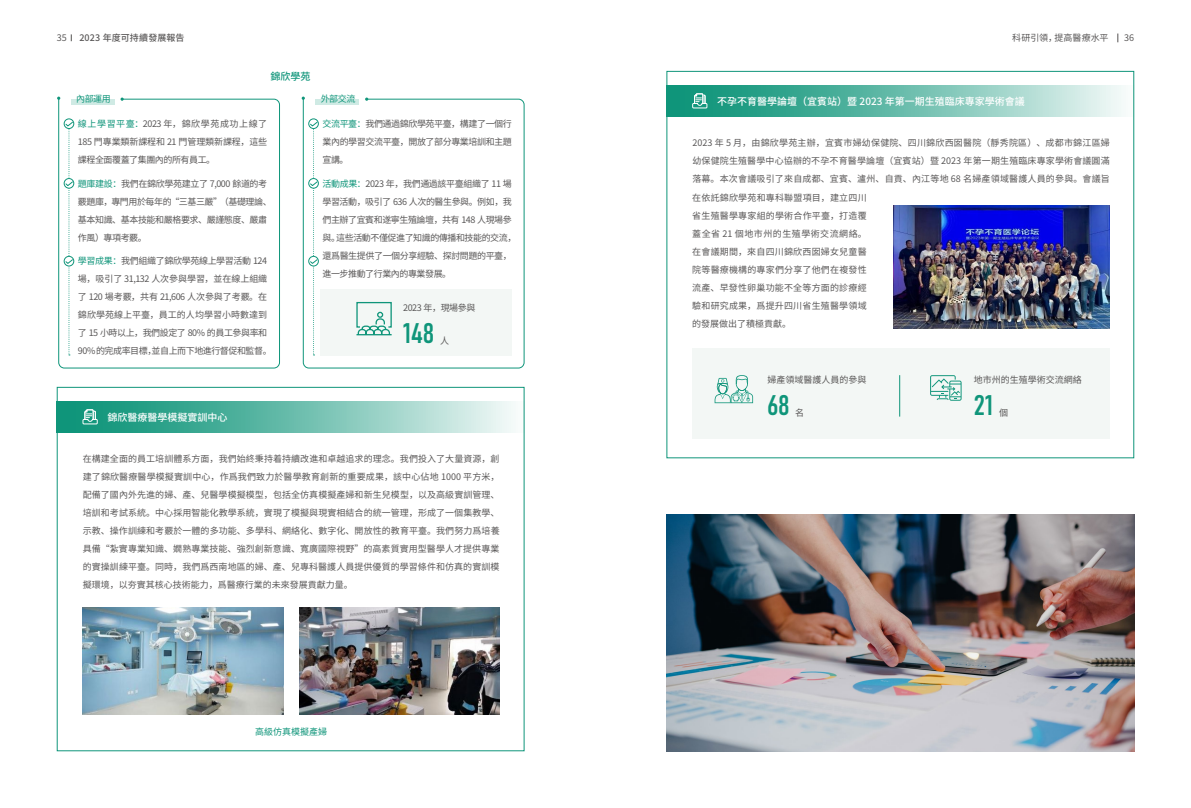
<style>
.page{position:relative;width:1191px;height:808px;background:#fff}
.page>*{position:absolute;margin:0;border:0;box-sizing:border-box;transform-origin:0 0}
.t1{font:28px "Bahnschrift";color:#0f957a}
.t2{font:500 10px "Source Han Sans CN";color:#fff}
.t3{font:500 10px "Source Han Sans CN";color:#0f957a}
.t4{font:9px/18px "Source Han Sans CN";color:#595757;text-align:justify}
.t5{font:9px/18.1px "Source Han Sans CN";letter-spacing:.02em;color:#595757}
.t6{font:9px/18px "Source Han Sans CN";letter-spacing:-.05em;color:#595757}
.t7{font:9px/18px "Source Han Sans CN";letter-spacing:-.04em;color:#595757}
.t8{font:9px/18px "Source Han Sans CN";letter-spacing:-.045em;color:#595757}
.t9{font:9px "Source Han Sans CN";color:#0f957a}
.t10{font:500 9px "Source Han Sans CN";letter-spacing:.01em;color:#595757}
.s1{color:#0f957a}
</style>
<div class="page">
<svg style="left:59px;top:401px;width:466px;height:32px;background:#72c0b1"></svg>
<img style="left:83px;top:607px;width:200px;height:107px">
<img style="left:299px;top:607px;width:200px;height:107px">
<svg style="left:82px;top:409px;width:16px;height:16px"></svg>
<svg style="left:668px;top:85px;width:456px;height:32px;background:#6fbfaf"></svg>
<img style="left:893px;top:206px;width:216px;height:122px">
<svg style="left:692px;top:93px;width:15px;height:16px"></svg>
<div style="left:692px;top:349px;width:417px;height:90px;background:#f3f7f5"></div>
<hr style="left:899px;top:375px;width:1px;height:42px;background:#0f957a">
<img style="left:666px;top:515px;width:468px;height:236px">
<svg style="left:58px;top:97px;width:222px;height:272px"></svg>
<svg style="left:120px;top:98px;width:4px;height:3px"></svg>
<svg style="left:302px;top:97px;width:223px;height:272px"></svg>
<div style="left:64px;top:118px;width:10px;height:11px;border:1px solid #0f957a;border-radius:50%"></div>
<div style="left:308px;top:118px;width:11px;height:11px;border:1px solid #0f957a;border-radius:50%"></div>
<div style="left:64px;top:178px;width:10px;height:11px;border:1px solid #0f957a;border-radius:50%"></div>
<div style="left:308px;top:178px;width:11px;height:11px;border:1px solid #0f957a;border-radius:50%"></div>
<div style="left:64px;top:256px;width:10px;height:10px;border:1px solid #0f957a;border-radius:50%"></div>
<svg style="left:65px;top:121px;width:9px;height:234px"></svg>
<div style="left:308px;top:256px;width:11px;height:10px;border:1px solid #0f957a;border-radius:50%"></div>
<svg style="left:309px;top:121px;width:9px;height:234px"></svg>
<svg style="left:355px;top:301px;width:38px;height:35px"></svg>
<svg style="left:714px;top:375px;width:39px;height:28px"></svg>
<svg style="left:930px;top:375px;width:31px;height:26px"></svg>
<p class="t4" style="left:57px;top:29px;width:12px">35</p>
<p class="t10" style="left:79px;top:33px;width:107px">2023 年度可持續發展報告</p>
<p class="t4" style="left:1012px;top:29px;width:98px">科研引領，提高醫療水平</p>
<p class="t4" style="left:1124px;top:29px;width:12px">36</p>
<p class="t3" style="left:271px;top:70px;width:41px">錦欣學苑</p>
<p class="t9" style="left:76px;top:94px;width:36px">內部運用</p>
<p class="t9" style="left:321px;top:94px;width:36px">外部交流</p>
<p class="t4" style="left:78px;top:115px;width:191px"><span class="s1">線上學習平臺：</span>2023 年，錦欣學苑成功上線了185 門專業類新課程和 21 門管理類新課程，這些課程全面覆蓋了集團內的所有員工。</p>
<p class="t8" style="left:78px;top:175px;width:195px"><span class="s1">題庫建設：</span>我們在錦欣學苑建立了 7,000 餘道的考覈題庫，專門用於每年的“三基三嚴”（基礎理論、基本知識、基本技能和嚴格要求、嚴謹態度、嚴肅作風）專項考覈。</p>
<p class="t7" style="left:78px;top:252px;width:195px"><span class="s1">學習成果：</span>我們組織了錦欣學苑線上學習活動 124場，吸引了 31,132 人次參與學習，並在線上組織了 120 場考覈，共有 21,606 人次參與了考覈。在錦欣學苑線上平臺，員工的人均學習小時數達到了 15 小時以上，我們設定了 80% 的員工參與率和<br>90%的完成率目標，並自上而下地進行督促和監督。</p>
<p class="t4" style="left:322px;top:115px;width:191px"><span class="s1">交流平臺：</span>我們通過錦欣學苑平臺，構建了一個行業內的學習交流平臺，開放了部分專業培訓和主題宣講。</p>
<p class="t6" style="left:322px;top:175px;width:195px"><span class="s1">活動成果：</span>2023 年，我們通過該平臺組織了 11 場學習活動，吸引了 636 人次的醫生參與。例如，我們主辦了宜賓和遂寧生殖論壇，共有 148 人現場參與。這些活動不僅促進了知識的傳播和技能的交流，還爲醫生提供了一個分享經驗、探討問題的平臺，進一步推動了行業內的專業發展。</p>
<p class="t6" style="left:403px;top:299px;width:74px">2023 年，現場參與</p>
<p class="t4" style="left:440px;top:332px;width:10px">人</p>
<h1 class="t1" style="left:403px;top:312px;width:33px">148</h1>
<p class="t2" style="left:107px;top:411px;width:121px">錦欣醫療醫學模擬實訓中心</p>
<p class="t4" style="left:83px;top:450px;width:418px">在構建全面的員工培訓體系方面，我們始終秉持着持續改進和卓越追求的理念。我們投入了大量資源，創建了錦欣醫療醫學模擬實訓中心，作爲我們致力於醫學教育創新的重要成果，該中心佔地 1000 平方米，配備了國內外先進的婦、產、兒醫學模擬模型，包括全仿真模擬產婦和新生兒模型，以及高級實訓管理、培訓和考試系統。中心採用智能化教學系統，實現了模擬與現實相結合的統一管理，形成了一個集教學、示教、操作訓練和考覈於一體的多功能、多學科、網絡化、數字化、開放性的教育平臺。我們努力爲培養具備“紮實專業知識、嫺熟專業技能、強烈創新意識、寬廣國際視野”的高素質實用型醫學人才提供專業的實操訓練平臺。同時，我們爲西南地區的婦、產、兒專科醫護人員提供優質的學習條件和仿真的實訓模擬環境，以夯實其核心技術能力，爲醫療行業的未來發展貢獻力量。</p>
<p class="t9" style="left:255px;top:727px;width:74px">高級仿真模擬產婦</p>
<p class="t2" style="left:717px;top:95px;width:309px">不孕不育醫學論壇（宜賓站）暨 2023 年第一期生殖臨床專家學術會議</p>
<p class="t5" style="left:692px;top:134px;width:419px">2023 年 5 月，由錦欣學苑主辦，宜賓市婦幼保健院、四川錦欣西囡醫院（靜秀院區）、成都市錦江區婦幼保健院生殖醫學中心協辦的不孕不育醫學論壇（宜賓站）暨 2023 年第一期生殖臨床專家學術會議圓滿落幕。本次會議吸引了來自成都、宜賓、瀘州、自貢、內江等地 68 名婦產領域醫護人員的參與。會議旨在依託錦欣學苑和專科聯盟項目，建立四川<br>省生殖醫學專家組的學術合作平臺，打造覆<br>蓋全省 21 個地市州的生殖學術交流網絡。<br>在會議期間，來自四川錦欣西囡婦女兒童醫<br>院等醫療機構的專家們分享了他們在複發性<br>流產、早發性卵巢功能不全等方面的診療經<br>驗和研究成果，爲提升四川省生殖醫學領域<br>的發展做出了積極貢獻。</p>
<p class="t4" style="left:767px;top:371px;width:100px">婦產領域醫護人員的參與</p>
<p class="t4" style="left:974px;top:371px;width:110px">地市州的生殖學術交流網絡</p>
<p class="t4" style="left:795px;top:403px;width:10px">名</p>
<p class="t4" style="left:999px;top:403px;width:10px">個</p>
<h1 class="t1" style="left:767px;top:384px;width:24px">68</h1>
<h1 class="t1" style="left:974px;top:384px;width:20px">21</h1>
</div>
